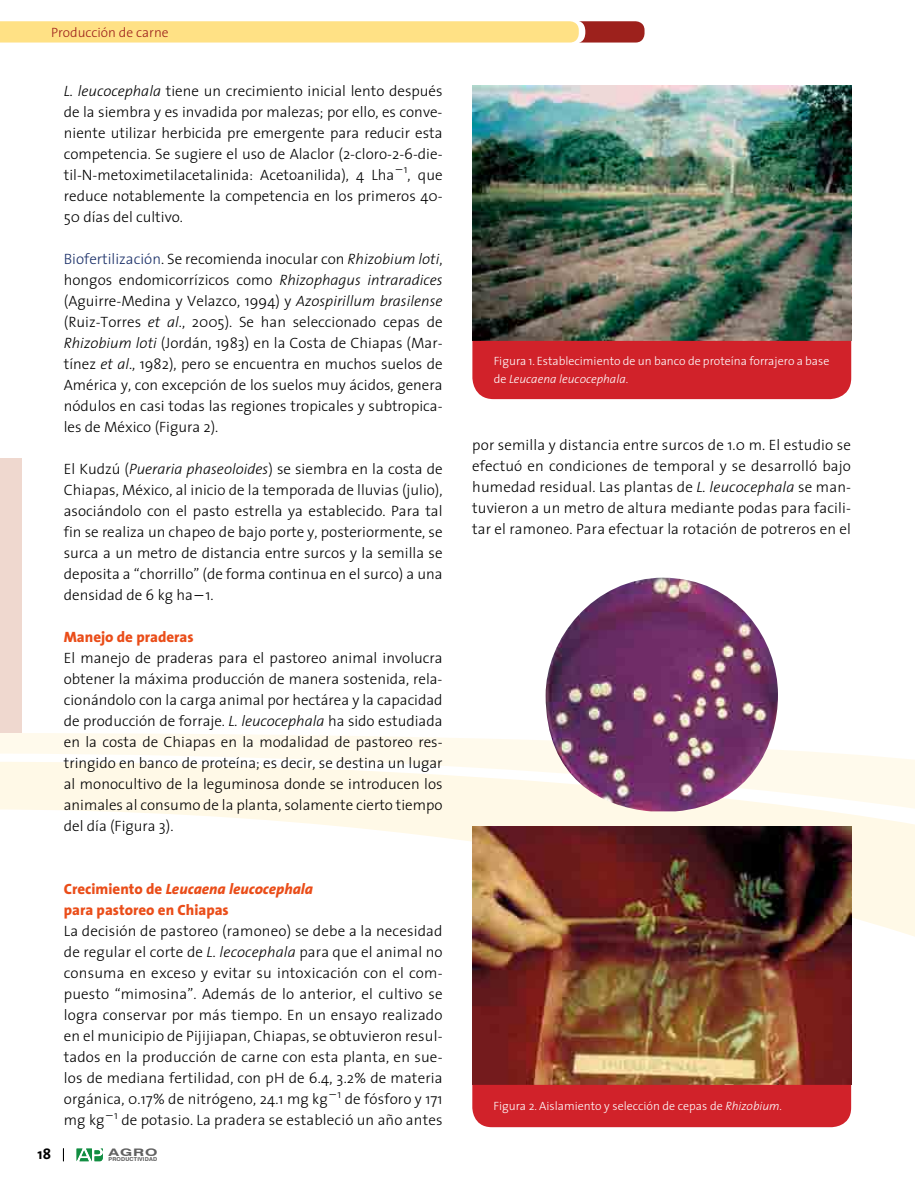
<style>
.page{position:relative;width:915px;height:1191px;background:#fff}
.page>*{position:absolute;margin:0;border:0;box-sizing:border-box;transform-origin:0 0}
.t1{font:300 15px/21px "The Sans 3";color:#000;text-align:justify}
.t2{font:800 15px/21px "The Sans 8";color:#ea4d19}
.t3{font:15px "The Sans 7 Bold Plain";color:#000}
.t4{font:300 13.5px "The Sans 3";color:#9d211c}
.t5{font:300 12px/18px "The Sans 3";color:#fff}
.t6{font:300 11.25px "The Sans 3";color:#000}
.t7{font:700 10.35px "Swiss 721 BT";color:#000;scale:1.52 1}
.t8{font:700 5.4px "Swiss 721 BT";letter-spacing:.03em;color:#000}
.s1{font-style:italic}
.s2{color:#1a2f68}
</style>
<div class="page">
<svg style="left:77px;top:1148px;width:26px;height:13px"></svg>
<svg style="left:63px;top:1148px;width:1px;height:13px"></svg>
<svg style="left:0;top:21px;width:644px;height:22px;background:#f6d181"></svg>
<div style="left:0;top:458px;width:22px;height:275px;background:#efd8cf"></div>
<svg style="left:131px;top:812px;width:783px;height:132px"></svg>
<svg style="left:0;top:733px;width:914px;height:79px;fill:#fffaec"></svg>
<img style="left:472px;top:85px;width:378px;height:256px">
<img style="left:545px;top:577px;width:232px;height:234px">
<div style="left:472px;top:341px;width:378px;height:58px;background:#d1222a"></div>
<img style="left:472px;top:826px;width:378px;height:258px">
<div style="left:472px;top:1084px;width:378px;height:43px;background:#d1222a"></div>
<p class="t4" style="left:51px;top:21px;width:119px">Producción de carne</p>
<p class="t1" style="left:64px;top:80px;width:380px"><span class="s1">L. leucocephala</span> tiene un crecimiento inicial lento después de la siembra y es invadida por malezas; por ello, es conve&shy;niente utilizar herbicida pre emergente para reducir esta competencia. Se sugiere el uso de Alaclor (2-cloro-2-6-die&shy;til-N-metoximetilacetalinida: Acetoanilida), 4 Lha</p>
<p class="t6" style="left:403px;top:160px;width:5px">1</p>
<p class="t1" style="left:64px;top:164px;width:380px;text-indent:343px">, que reduce notablemente la competencia en los primeros 40- 50 días del cultivo.</p>
<p class="t1" style="left:64px;top:248px;width:380px"><span class="s2">Biofertilización</span>. Se recomienda inocular con <span class="s1">Rhizobium loti</span>, hongos endomicorrízicos como <span class="s1">Rhizophagus intraradices </span>(Aguirre-Medina y Velazco, 1994) y <span class="s1">Azospirillum brasilense </span>(Ruiz-Torres <span class="s1">et al</span>., 2005). Se han seleccionado cepas de <span class="s1">Rhizobium loti</span> (Jordán, 1983) en la Costa de Chiapas (Mar&shy;tínez <span class="s1">et al</span>., 1982), pero se encuentra en muchos suelos de América y, con excepción de los suelos muy ácidos, genera nódulos en casi todas las regiones tropicales y subtropica&shy;les de México (Figura 2).</p>
<p class="t1" style="left:64px;top:458px;width:380px">El Kudzú (<span class="s1">Pueraria phaseoloides</span>) se siembra en la costa de Chiapas, México, al inicio de la temporada de lluvias (julio), asociándolo con el pasto estrella ya establecido. Para tal fin se realiza un chapeo de bajo porte y, posteriormente, se surca a un metro de distancia entre surcos y la semilla se deposita a “chorrillo” (de forma continua en el surco) a una densidad de 6 kg ha 1.</p>
<p class="t2" style="left:64px;top:626px;width:131px">Manejo de praderas</p>
<p class="t1" style="left:64px;top:647px;width:380px">El manejo de praderas para el pastoreo animal involucra obtener la máxima producción de manera sostenida, rela&shy;cionándolo con la carga animal por hectárea y la capacidad de producción de forraje. <span class="s1">L. leucocephala</span> ha sido estudiada en la costa de Chiapas en la modalidad de pastoreo res&shy;tringido en banco de proteína; es decir, se destina un lugar al monocultivo de la leguminosa donde se introducen los animales al consumo de la planta, solamente cierto tiempo del día (Figura 3).</p>
<p class="t2" style="left:64px;top:878px;width:251px">Crecimiento de <span class="s1">Leucaena leucocephala </span>para pastoreo en Chiapas</p>
<p class="t1" style="left:64px;top:920px;width:380px">La decisión de pastoreo (ramoneo) se debe a la necesidad de regular el corte de <span class="s1">L. lecocephala</span> para que el animal no consuma en exceso y evitar su intoxicación con el com&shy;puesto “mimosina”. Además de lo anterior, el cultivo se logra conservar por más tiempo. En un ensayo realizado en el municipio de Pijijiapan, Chiapas, se obtuvieron resul&shy;tados en la producción de carne con esta planta, en sue&shy;los de mediana fertilidad, con pH de 6.4, 3.2% de materia orgánica, 0.17% de nitrógeno, 24.1 mg kg</p>
<p class="t6" style="left:337px;top:1084px;width:5px">1</p>
<p class="t1" style="left:344px;top:1088px;width:99px">de fósforo y 171</p>
<p class="t1" style="left:64px;top:1109px;width:42px">mg kg</p>
<p class="t6" style="left:114px;top:1105px;width:5px">1</p>
<p class="t1" style="left:121px;top:1109px;width:322px">de potasio. La pradera se estableció un año antes</p>
<p class="t3" style="left:38px;top:1141px;width:15px">18</p>
<p class="t7" style="left:108px;top:1146px;width:34px">AGRO</p>
<p class="t8" style="left:108px;top:1156px;width:50px">PRODUCTIVIDAD</p>
<p class="t5" style="left:493px;top:352px;width:337px">Figura 1. Establecimiento de un banco de proteína forrajero a base de <span class="s1">Leucaena leucocephala</span>.</p>
<p class="t1" style="left:472px;top:433px;width:380px">por semilla y distancia entre surcos de 1.0 m. El estudio se efectuó en condiciones de temporal y se desarrolló bajo humedad residual. Las plantas de <span class="s1">L. leucocephala</span> se man&shy;tuvieron a un metro de altura mediante podas para facili&shy;tar el ramoneo. Para efectuar la rotación de potreros en el</p>
<p class="t5" style="left:493px;top:1097px;width:290px">Figura 2. Aislamiento y selección de cepas de <span class="s1">Rhizobium.</span></p>
</div>
